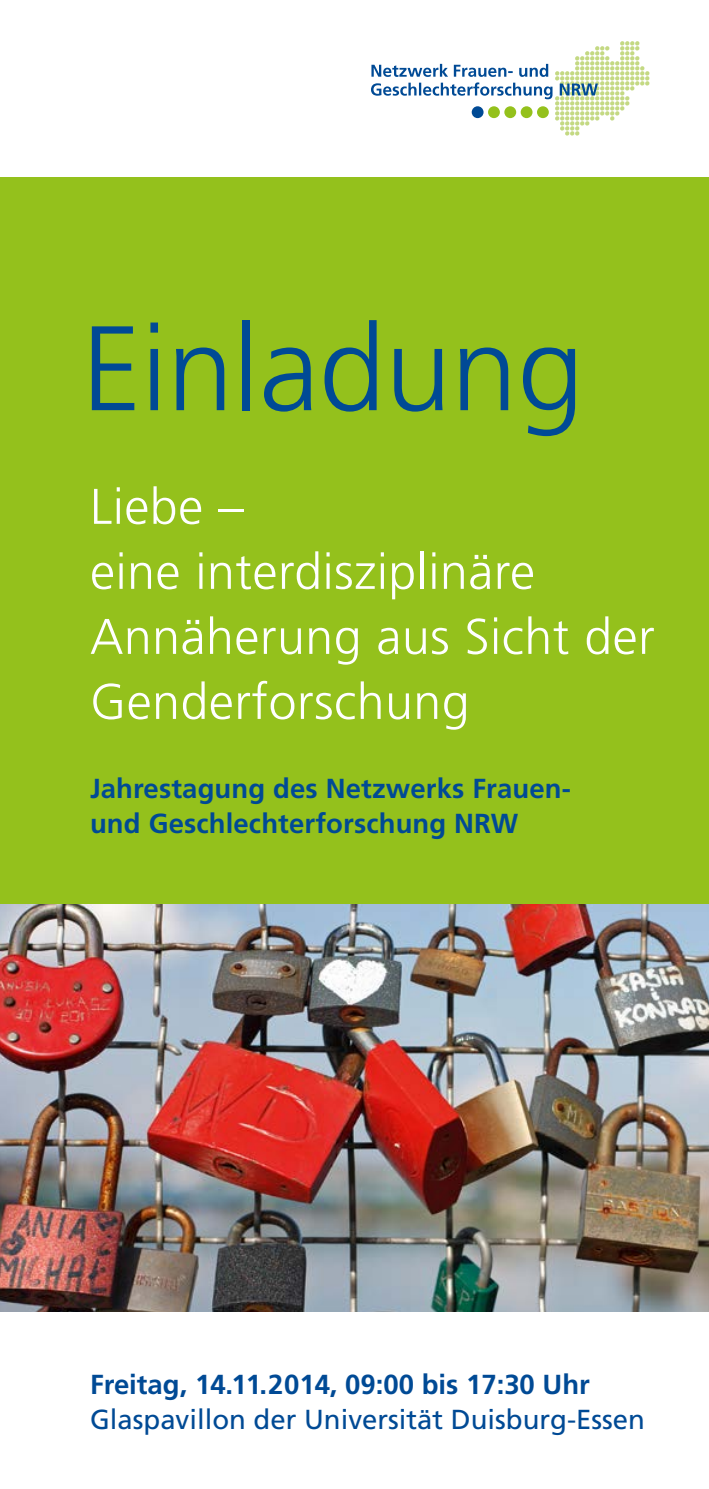
<style>
.page{position:relative;width:709px;height:1489px;background:#fff}
.page>*{position:absolute;margin:0;border:0;box-sizing:border-box;transform-origin:0 0}
.t1{font:300 120px "Frutiger LT Std";letter-spacing:-.005em;color:#004a95}
.t2{font:300 50px/65px "Frutiger LT Std";letter-spacing:.01em;color:#fff}
.t3{font:700 27.5px/35px "Frutiger LT Std";letter-spacing:.005em;color:#004a95}
.t4{font:27.5px "Frutiger LT Std";color:#004a95}
</style>
<div class="page">
<div style="left:0;top:177px;width:709px;height:727px;background:#94c11c"></div>
<svg style="left:371px;top:41px;width:278px;height:94px"></svg>
<div style="left:471px;top:106px;width:12px;height:12px;background:#004a95;border-radius:50%"></div>
<div style="left:488px;top:106px;width:12px;height:12px;background:#94c11c;border-radius:50%"></div>
<div style="left:504px;top:106px;width:12px;height:12px;background:#94c11c;border-radius:50%"></div>
<div style="left:520px;top:106px;width:12px;height:12px;background:#94c11c;border-radius:50%"></div>
<div style="left:537px;top:106px;width:12px;height:12px;background:#94c11c;border-radius:50%"></div>
<img style="left:0;top:904px;width:709px;height:407px">
<h1 class="t1" style="left:81px;top:301px;width:504px">Einladung</h1>
<h2 class="t2" style="left:90px;top:474px;width:566px">Liebe –<br>eine interdisziplinäre<br>Annäherung aus Sicht der<br>Genderforschung</h2>
<p class="t3" style="left:90px;top:771px;width:482px">Jahrestagung des Netzwerks Frauen&shy;und Geschlechterforschung NRW</p>
<p class="t3" style="left:90px;top:1366px;width:501px">Freitag, 14.11.2014, 09:00 bis 17:30 Uhr</p>
<p class="t4" style="left:90px;top:1402px;width:556px">Glaspavillon der Universität Duisburg-Essen</p>
</div>
